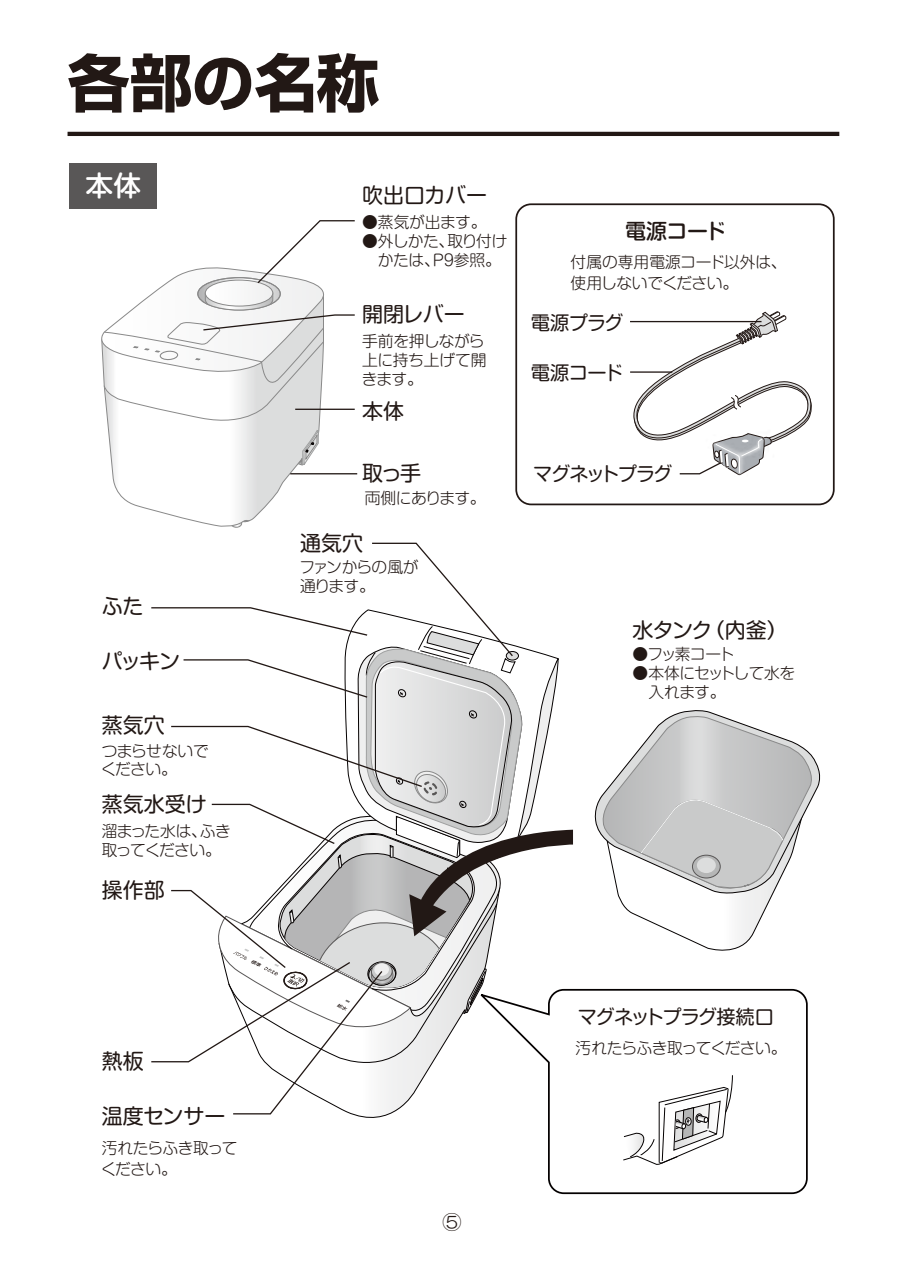
<style>
.page{position:relative;width:903px;height:1275px;background:#fff}
.page>*{position:absolute;margin:0;border:0;box-sizing:border-box;transform-origin:0 0}
.t1{font:700 62.3px "Shin Go Pro";color:#221815}
.t2{font:500 27.82px "Shin M Go Pro";color:#fff}
.t3{font:21px "Shin M Go Pro";color:#221815}
.t4{font:500 21px "Shin M Go Pro";letter-spacing:-.03em;color:#221815}
.t5{font:19.25px "Shin M Go Pro";letter-spacing:-.05em;color:#221815}
.t6{font:19.25px "Shin M Go Pro";letter-spacing:-.08em;color:#221815}
.t7{font:300 15.75px/18.9px "Shin M Go Pro";letter-spacing:-.03em;color:#221815}
.t8{font:300 15.75px/18.9px "Shin M Go Pro";letter-spacing:-.05em;color:#221815}
.t9{font:300 15.75px/18.9px "Shin M Go Pro";letter-spacing:-.06em;color:#221815}
</style>
<div class="page">
<hr style="left:68px;top:132px;width:771px;height:4px;background:#221815">
<div style="left:69px;top:164px;width:88px;height:45px;background:#595757"></div>
<svg style="left:594px;top:710px;width:227px;height:241px"></svg>
<img style="left:676px;top:475px;width:151px;height:31px">
<div style="left:515px;top:203px;width:320px;height:302px;border:2px solid #221815;border-radius:15px"></div>
<svg style="left:101px;top:220px;width:255px;height:308px"></svg>
<hr style="left:295px;top:409px;width:60px;height:1px;background:#221815">
<svg style="left:630px;top:311px;width:182px;height:164px"></svg>
<svg style="left:548px;top:988px;width:260px;height:207px"></svg>
<hr style="left:290px;top:473px;width:67px;height:1px;background:#221815">
<svg style="left:151px;top:542px;width:422px;height:573px"></svg>
<h1 class="t1" style="left:68px;top:34px;width:313px">各部の名称</h1>
<h2 class="t2" style="left:86px;top:163px;width:57px">本体</h2>
<h3 class="t3" style="left:102px;top:589px;width:43px">ふた</h3>
<h3 class="t3" style="left:102px;top:644px;width:80px">パッキン</h3>
<h3 class="t3" style="left:102px;top:708px;width:64px">蒸気穴</h3>
<p class="t7" style="left:101px;top:739px;width:109px">つまらせないでください。</p>
<h3 class="t3" style="left:102px;top:787px;width:106px">蒸気水受け</h3>
<p class="t8" style="left:102px;top:820px;width:131px">溜まった水は、ふき取ってください。</p>
<h3 class="t3" style="left:102px;top:873px;width:64px">操作部</h3>
<h3 class="t3" style="left:362px;top:178px;width:126px">吹出口カバー</h3>
<p class="t7" style="left:362px;top:211px;width:126px">●蒸気が出ます。</p>
<p class="t7" style="left:362px;top:230px;width:147px">●外しかた、取り付け　かたは、P9参照。</p>
<h3 class="t3" style="left:362px;top:298px;width:104px">開閉レバー</h3>
<p class="t7" style="left:362px;top:330px;width:126px;text-align:justify">手前を押しながら上に持ち上げて開きます。</p>
<h3 class="t3" style="left:362px;top:394px;width:43px">本体</h3>
<h3 class="t3" style="left:362px;top:456px;width:61px">取っ手</h3>
<p class="t7" style="left:365px;top:486px;width:123px">両側にあります。</p>
<h3 class="t3" style="left:300px;top:526px;width:64px">通気穴</h3>
<p class="t9" style="left:299px;top:556px;width:121px">ファンからの風が通ります。</p>
<h3 class="t4" style="left:625px;top:214px;width:102px">電源コード</h3>
<p class="t7" style="left:570px;top:250px;width:218px;line-height:21px">付属の専用電源コード以外は、使用しないでください。</p>
<p class="t5" style="left:531px;top:307px;width:94px">電源プラグ</p>
<p class="t5" style="left:531px;top:358px;width:94px">電源コード</p>
<p class="t6" style="left:533px;top:458px;width:141px">マグネットプラグ</p>
<h3 class="t3" style="left:632px;top:613px;width:157px">水タンク（内釜）</h3>
<p class="t7" style="left:632px;top:643px;width:103px">●フッ素コート</p>
<p class="t7" style="left:632px;top:661px;width:164px">●本体にセットして水を　入れます。</p>
<h3 class="t3" style="left:102px;top:1044px;width:43px">熱板</h3>
<h3 class="t3" style="left:102px;top:1099px;width:125px">温度センサー</h3>
<p class="t7" style="left:101px;top:1135px;width:138px;line-height:21px">汚れたらふき取ってください。</p>
<p class="t5" style="left:578px;top:1002px;width:198px">マグネットプラグ接続口</p>
<p class="t7" style="left:576px;top:1036px;width:212px">汚れたらふき取ってください。</p>
</div>
